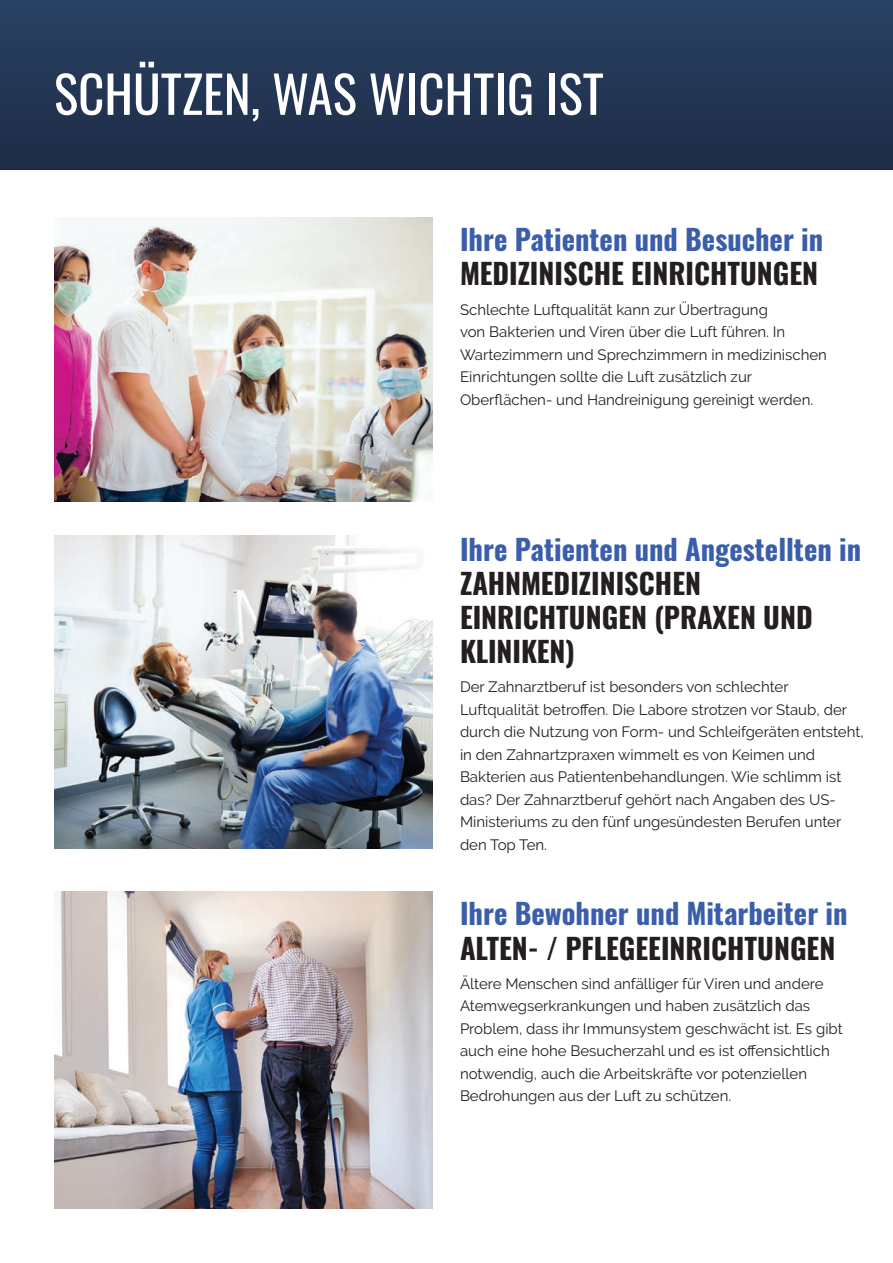
<style>
.page{position:relative;width:893px;height:1263px;background:#fff}
.page>*{position:absolute;margin:0;border:0;box-sizing:border-box;transform-origin:0 0}
.t1{font:51px "Oswald";color:#fff}
.t2{font:700 28.5px/34.2px "Oswald";color:#231f20}
.t3{font:700 28.5px "Oswald";color:#3a5eab}
.t4{font:15px/22.5px "Raleway";color:#231f20}
</style>
<div class="page">
<div style="left:0;top:0;width:893px;height:169px;background:linear-gradient(to bottom,#294265,#1e2b46)"></div>
<img style="left:54px;top:217px;width:379px;height:284px">
<img style="left:54px;top:891px;width:379px;height:318px">
<img style="left:54px;top:535px;width:379px;height:313px">
<h1 class="t1" style="left:54px;top:49px;width:551px">SCHÜTZEN, WAS WICHTIG IST</h1>
<h2 class="t3" style="left:460px;top:214px;width:365px">Ihre Patienten und Besucher in</h2>
<h2 class="t2" style="left:460px;top:254px;width:360px">MEDIZINISCHE EINRICHTUNGEN</h2>
<p class="t4" style="left:460px;top:298px;width:368px">Schlechte Luftqualität kann zur Übertragung<br>von Bakterien und Viren über die Luft führen. In Wartezimmern und Sprechzimmern in medizinischen Einrichtungen sollte die Luft zusätzlich zur Oberflächen- und Handreinigung gereinigt werden.</p>
<h2 class="t3" style="left:460px;top:524px;width:403px">Ihre Patienten und Angestellten in</h2>
<h2 class="t2" style="left:460px;top:563px;width:354px">ZAHNMEDIZINISCHEN<br>EINRICHTUNGEN (PRAXEN UND<br>KLINIKEN)</h2>
<p class="t4" style="left:460px;top:676px;width:405px">Der Zahnarztberuf ist besonders von schlechter Luftqualität betroffen. Die Labore strotzen vor Staub, der durch die Nutzung von Form- und Schleifgeräten entsteht, in den Zahnartzpraxen wimmelt es von Keimen und Bakterien aus Patientenbehandlungen. Wie schlimm ist das? Der Zahnarztberuf gehört nach Angaben des US-Ministeriums zu den fünf ungesündesten Berufen unter den Top Ten.</p>
<h2 class="t3" style="left:460px;top:888px;width:389px">Ihre Bewohner und Mitarbeiter in</h2>
<h2 class="t2" style="left:460px;top:928px;width:377px">ALTEN- / PFLEGEEINRICHTUNGEN</h2>
<p class="t4" style="left:460px;top:972px;width:384px">Ältere Menschen sind anfälliger für Viren und andere Atemwegserkrankungen und haben zusätzlich das Problem, dass ihr Immunsystem geschwächt ist. Es gibt auch eine hohe Besucherzahl und es ist offensichtlich notwendig, auch die Arbeitskräfte vor potenziellen Bedrohungen aus der Luft zu schützen.</p>
</div>
